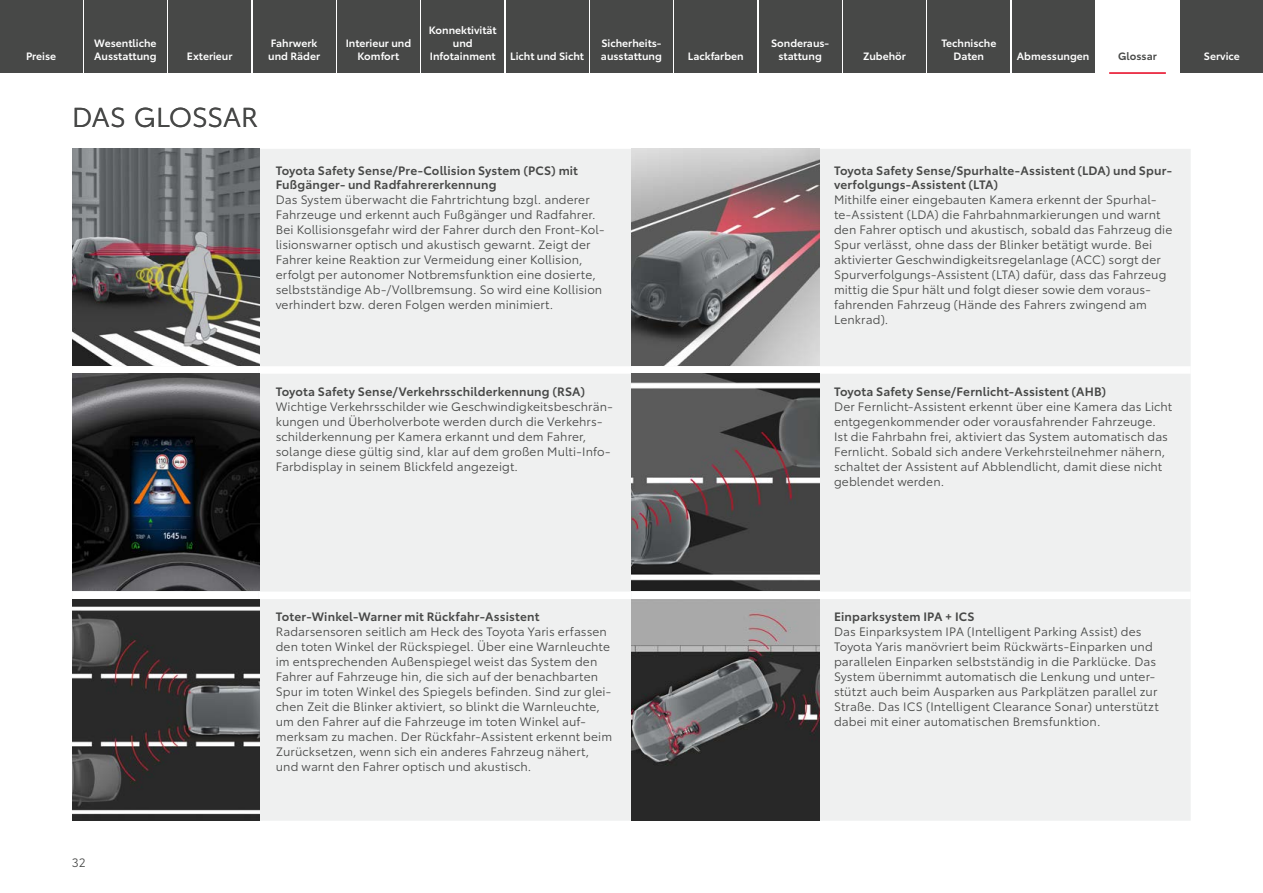
<style>
.page{position:relative;width:1263px;height:893px;background:#fff}
.page>*{position:absolute;margin:0;border:0;box-sizing:border-box;transform-origin:0 0}
.t1{font:27px "Toyota Type";letter-spacing:-.01em;color:#474847}
.t2{font:12px/15px "Toyota Type";letter-spacing:.01em;color:#474847}
.t3{font:600 12px/14.2px "Toyota Type";letter-spacing:.015em;color:#474847}
.t4{font:600 10.5px/12.6px "Toyota Type";color:#fff}
.t5{font:600 10.5px "Toyota Type";color:#474847}
</style>
<div class="page">
<div style="left:258px;top:149px;width:933px;height:672px;background:#eff0f0"></div>
<div style="left:72px;top:592px;width:187px;height:7px;background:#fff"></div>
<div style="left:259px;top:592px;width:372px;height:7px;background:#fff"></div>
<div style="left:631px;top:592px;width:186px;height:7px;background:#fff"></div>
<div style="left:817px;top:592px;width:374px;height:7px;background:#fff"></div>
<div style="left:72px;top:366px;width:187px;height:8px;background:#fff"></div>
<div style="left:259px;top:366px;width:372px;height:8px;background:#fff"></div>
<div style="left:631px;top:366px;width:186px;height:8px;background:#fff"></div>
<div style="left:817px;top:366px;width:374px;height:8px;background:#fff"></div>
<img style="left:72px;top:149px;width:188px;height:217px">
<img style="left:631px;top:149px;width:188px;height:217px">
<img style="left:72px;top:374px;width:188px;height:217px">
<img style="left:631px;top:374px;width:188px;height:217px">
<img style="left:72px;top:599px;width:188px;height:222px">
<img style="left:631px;top:599px;width:188px;height:222px">
<div style="left:0;top:0;width:82px;height:72px;background:#474847"></div>
<div style="left:84px;top:0;width:83px;height:72px;background:#474847"></div>
<div style="left:169px;top:0;width:82px;height:72px;background:#474847"></div>
<div style="left:253px;top:0;width:82px;height:72px;background:#474847"></div>
<div style="left:337px;top:0;width:83px;height:72px;background:#474847"></div>
<div style="left:422px;top:0;width:82px;height:72px;background:#474847"></div>
<div style="left:506px;top:0;width:82px;height:72px;background:#474847"></div>
<div style="left:590px;top:0;width:83px;height:72px;background:#474847"></div>
<div style="left:675px;top:0;width:82px;height:72px;background:#474847"></div>
<div style="left:759px;top:0;width:82px;height:72px;background:#474847"></div>
<div style="left:928px;top:0;width:82px;height:72px;background:#474847"></div>
<div style="left:1012px;top:0;width:82px;height:72px;background:#474847"></div>
<hr style="left:1109px;top:72px;width:57px;height:2px;background:#e7001d">
<div style="left:1181px;top:0;width:82px;height:72px;background:#474847"></div>
<div style="left:843px;top:0;width:82px;height:72px;background:#474847"></div>
<p class="t4" style="left:26px;top:49px;width:32px">Preise</p>
<p class="t4" style="left:94px;top:36px;width:64px">Wesentliche<br>Ausstattung</p>
<p class="t4" style="left:187px;top:49px;width:47px">Exterieur</p>
<p class="t4" style="left:268px;top:36px;width:53px">Fahrwerk und Räder</p>
<p class="t4" style="left:346px;top:36px;width:67px;text-align:center">Interieur und<br>Komfort</p>
<p class="t4" style="left:429px;top:23px;width:69px;text-align:center">Konnektivität und<br>Infotainment</p>
<p class="t4" style="left:510px;top:49px;width:75px">Licht und Sicht</p>
<p class="t4" style="left:601px;top:36px;width:63px">Sicherheits&shy;ausstattung</p>
<h1 class="t1" style="left:72px;top:97px;width:187px">DAS GLOSSAR</h1>
<p class="t3" style="left:276px;top:162px;width:304px">Toyota Safety Sense/Pre-Collision System (PCS) mit<br>Fußgänger- und Radfahrererkennung</p>
<p class="t2" style="left:276px;top:191px;width:330px">Das System überwacht die Fahrtrichtung bzgl. anderer Fahrzeuge und erkennt auch Fußgänger und Radfahrer.<br>Bei Kollisionsgefahr wird der Fahrer durch den Front-Kol&shy;lisionswarner optisch und akustisch gewarnt. Zeigt der Fahrer keine Reaktion zur Vermeidung einer Kollision, erfolgt per autonomer Notbremsfunktion eine dosierte, selbstständige Ab-/Vollbremsung. So wird eine Kollision verhindert bzw. deren Folgen werden minimiert.</p>
<p class="t4" style="left:688px;top:49px;width:57px">Lackfarben</p>
<p class="t3" style="left:276px;top:383px;width:311px">Toyota Safety Sense/Verkehrsschilderkennung (RSA)</p>
<p class="t2" style="left:276px;top:398px;width:339px">Wichtige Verkehrsschilder wie Geschwindigkeitsbeschrän&shy;kungen und Überholverbote werden durch die Verkehrs&shy;schilderkennung per Kamera erkannt und dem Fahrer, solange diese gültig sind, klar auf dem großen Multi-Info-Farbdisplay in seinem Blickfeld angezeigt.</p>
<p class="t4" style="left:771px;top:36px;width:59px;text-align:center">Sonderaus&shy;stattung</p>
<p class="t4" style="left:941px;top:36px;width:56px">Technische</p>
<p class="t4" style="left:863px;top:49px;width:44px">Zubehör</p>
<p class="t4" style="left:953px;top:49px;width:32px">Daten</p>
<p class="t4" style="left:1017px;top:49px;width:74px">Abmessungen</p>
<p class="t5" style="left:1118px;top:48px;width:40px">Glossar</p>
<p class="t4" style="left:1204px;top:49px;width:37px">Service</p>
<p class="t3" style="left:834px;top:162px;width:339px">Toyota Safety Sense/Spurhalte-Assistent (LDA) und Spur&shy;verfolgungs-Assistent (LTA)</p>
<p class="t2" style="left:834px;top:191px;width:340px">Mithilfe einer eingebauten Kamera erkennt der Spurhal&shy;te-Assistent (LDA) die Fahrbahnmarkierungen und warnt den Fahrer optisch und akustisch, sobald das Fahrzeug die Spur verlässt, ohne dass der Blinker betätigt wurde. Bei aktivierter Geschwindigkeitsregelanlage (ACC) sorgt der Spurverfolgungs-Assistent (LTA) dafür, dass das Fahrzeug mittig die Spur hält und folgt dieser sowie dem voraus&shy;fahrenden Fahrzeug (Hände des Fahrers zwingend am Lenkrad).</p>
<p class="t3" style="left:834px;top:383px;width:274px">Toyota Safety Sense/Fernlicht-Assistent (AHB)</p>
<p class="t2" style="left:834px;top:398px;width:340px">Der Fernlicht-Assistent erkennt über eine Kamera das Licht entgegenkommender oder vorausfahrender Fahrzeuge.<br>Ist die Fahrbahn frei, aktiviert das System automatisch das Fernlicht. Sobald sich andere Verkehrsteilnehmer nähern, schaltet der Assistent auf Abblendlicht, damit diese nicht geblendet werden.</p>
<p class="t2" style="left:72px;top:855px;width:15px">32</p>
<p class="t3" style="left:276px;top:609px;width:265px">Toter-Winkel-Warner mit Rückfahr-Assistent</p>
<p class="t2" style="left:276px;top:624px;width:338px">Radarsensoren seitlich am Heck des Toyota Yaris erfassen den toten Winkel der Rückspiegel. Über eine Warnleuchte im entsprechenden Außenspiegel weist das System den Fahrer auf Fahrzeuge hin, die sich auf der benachbarten Spur im toten Winkel des Spiegels befinden. Sind zur glei&shy;chen Zeit die Blinker aktiviert, so blinkt die Warnleuchte, um den Fahrer auf die Fahrzeuge im toten Winkel auf&shy;merksam zu machen. Der Rückfahr-Assistent erkennt beim Zurücksetzen, wenn sich ein anderes Fahrzeug nähert, und warnt den Fahrer optisch und akustisch.</p>
<p class="t3" style="left:834px;top:609px;width:142px">Einparksystem IPA + ICS</p>
<p class="t2" style="left:834px;top:624px;width:326px">Das Einparksystem IPA (Intelligent Parking Assist) des Toyota Yaris manövriert beim Rückwärts-Einparken und parallelen Einparken selbstständig in die Parklücke. Das System übernimmt automatisch die Lenkung und unter&shy;stützt auch beim Ausparken aus Parkplätzen parallel zur Straße. Das ICS (Intelligent Clearance Sonar) unterstützt dabei mit einer automatischen Bremsfunktion.</p>
</div>
